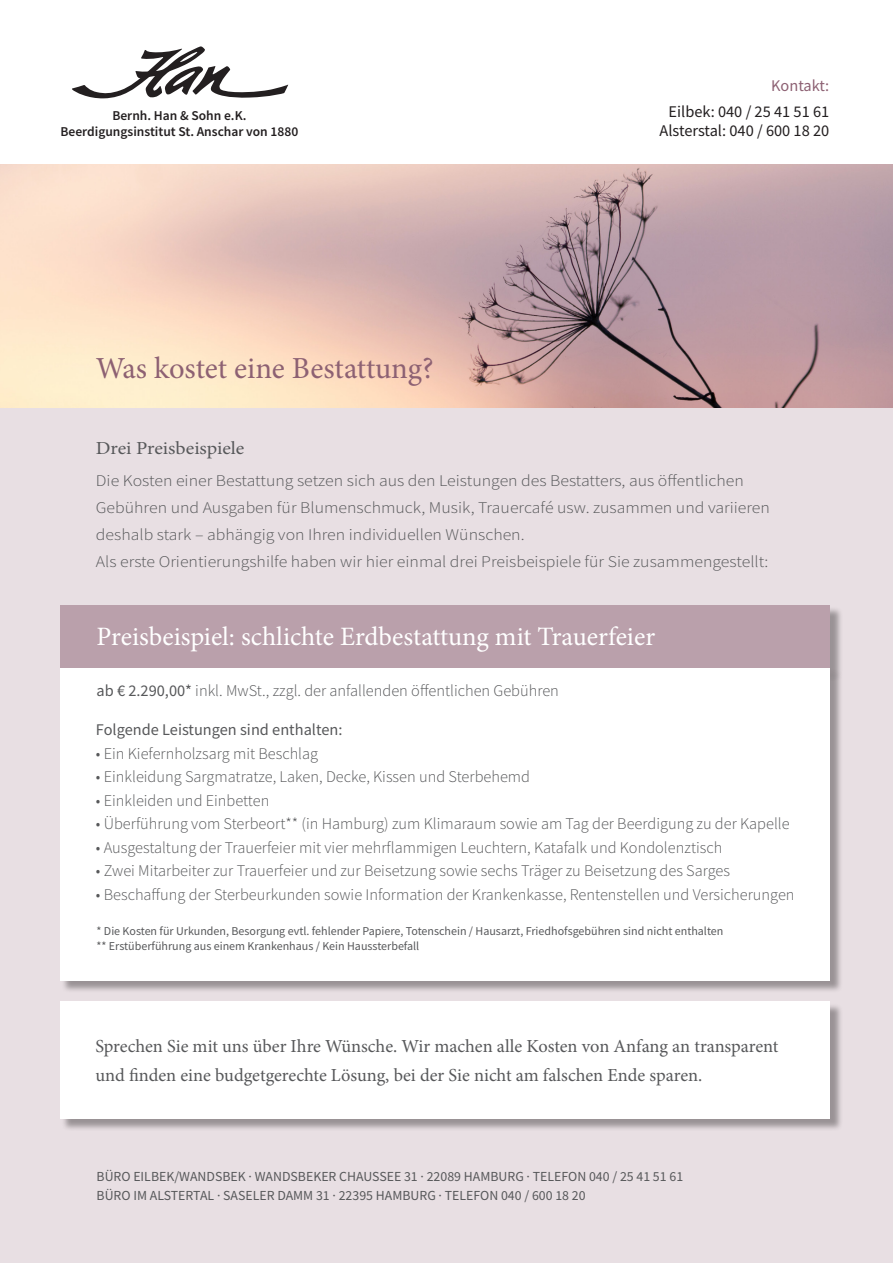
<style>
.page{position:relative;width:893px;height:1263px;background:#fff}
.page>*{position:absolute;margin:0;border:0;box-sizing:border-box;transform-origin:0 0}
.Headline_dunkel{font:30.6px "Minion Pro";letter-spacing:-.005em;color:#8d6173}
.Headline_dunkel-2{font:26.55px "Minion Pro";color:#fff}
.Subline_dunkel{font:18.3px/29.5px "Minion Pro";letter-spacing:-.005em;color:#57585a}
.Subline_dunkel-2{font:18.3px "Minion Pro";letter-spacing:-.005em;color:#57585a;scale:1.09 1}
.Fließtext_grau{font:300 16.35px "Source Sans Pro";color:#57585a}
.Subline_dunkel-3{font:300 16.35px/27px "Source Sans Pro";color:#57585a;scale:1.09 1}
.Telefon_oben{font:16.35px "Source Sans Pro";color:#231f20}
.Fließtext_grau-2{font:16.35px "Source Sans Pro";color:#57585a}
.Telefon_oben-2{font:16.35px "Source Sans Pro";letter-spacing:-.005em;color:#8d6173}
.Kontakt_Impressum{font:13.8px "Source Sans Pro";color:#57585a}
.t1{font:600 13.5px "Source Sans Pro";color:#231f20}
.Fließtext_grau-3{font:12px "Source Sans Pro";color:#57585a}
.s1{font-weight:400}
</style>
<div class="page">
<div style="left:0;top:318px;width:893px;height:945px;background:#e8dfe3"></div>
<div style="left:60px;top:605px;width:770px;height:63px;background:#baa0ab"></div>
<div style="left:62px;top:669px;width:781px;height:324px;background:#231f20;opacity:.4"></div>
<div style="left:60px;top:668px;width:770px;height:312px;background:#fff"></div>
<img style="left:0;top:165px;width:893px;height:242px">
<svg style="left:72px;top:46px;width:216px;height:52px"></svg>
<div style="left:61px;top:1003px;width:782px;height:128px;background:#231f20;opacity:.4"></div>
<div style="left:60px;top:1001px;width:770px;height:118px;background:#fff"></div>
<p class="t1" style="left:112px;top:106px;width:136px">Bernh. Han &amp; Sohn e.K.</p>
<p class="t1" style="left:61px;top:123px;width:239px">Beerdigungsinstitut St. Anschar von 1880</p>
<p class="Headline_dunkel" style="left:96px;top:348px;width:339px">Was kostet eine Bestattung?</p>
<p class="Telefon_oben-2" style="left:771px;top:76px;width:60px">Kontakt:</p>
<p class="Telefon_oben" style="left:669px;top:101px;width:162px">Eilbek: 040 / 25 41 51 61</p>
<p class="Telefon_oben" style="left:659px;top:120px;width:171px">Alsterstal: 040 / 600 18 20</p>
<p class="Subline_dunkel-2" style="left:96px;top:436px;width:138px">Drei Preisbeispiele</p>
<p class="Subline_dunkel-3" style="left:96px;top:467px;width:620px">Die Kosten einer Bestattung setzen sich aus den Leistungen des Bestatters, aus öffentlichen Gebühren und Ausgaben für Blumenschmuck, Musik, Trauercafé usw. zusammen und variieren deshalb stark – abhängig von Ihren individuellen Wünschen.<br>Als erste Orientierungshilfe haben wir hier einmal drei Preisbeispiele für Sie zusammengestellt:</p>
<p class="Headline_dunkel-2" style="left:97px;top:618px;width:560px">Preisbeispiel: schlichte Erdbestattung mit Trauerfeier</p>
<p class="Fließtext_grau" style="left:97px;top:681px;width:464px"><span class="s1">ab € 2.290,00*</span> inkl. MwSt., zzgl. der anfallenden öffentlichen Gebühren</p>
<p class="Fließtext_grau-2" style="left:96px;top:719px;width:248px">Folgende Leistungen sind enthalten:</p>
<p class="Fließtext_grau" style="left:96px;top:743px;width:224px">• Ein Kiefernholzsarg mit Beschlag</p>
<p class="Fließtext_grau" style="left:96px;top:767px;width:436px">• Einkleidung Sargmatratze, Laken, Decke, Kissen und Sterbehemd</p>
<p class="Fließtext_grau" style="left:96px;top:790px;width:175px">• Einkleiden und Einbetten</p>
<p class="Fließtext_grau" style="left:96px;top:814px;width:695px">• Überführung vom Sterbeort** (in Hamburg) zum Klimaraum sowie am Tag der Beerdigung zu der Kapelle</p>
<p class="Fließtext_grau" style="left:96px;top:837px;width:628px">• Ausgestaltung der Trauerfeier mit vier mehrflammigen Leuchtern, Katafalk und Kondolenztisch</p>
<p class="Fließtext_grau" style="left:96px;top:861px;width:636px">• Zwei Mitarbeiter zur Trauerfeier und zur Beisetzung sowie sechs Träger zu Beisetzung des Sarges</p>
<p class="Fließtext_grau" style="left:96px;top:884px;width:700px">• Beschaffung der Sterbeurkunden sowie Information der Krankenkasse, Rentenstellen und Versicherungen</p>
<p class="Fließtext_grau-3" style="left:97px;top:924px;width:628px">* Die Kosten für Urkunden, Besorgung evtl. fehlender Papiere, Totenschein / Hausarzt, Friedhofsgebühren sind nicht enthalten</p>
<p class="Fließtext_grau-3" style="left:97px;top:938px;width:324px">** Erstüberführung aus einem Krankenhaus / Kein Haussterbefall</p>
<p class="Subline_dunkel" style="left:95px;top:1031px;width:685px">Sprechen Sie mit uns über Ihre Wünsche. Wir machen alle Kosten von Anfang an transparent und finden eine budgetgerechte Lösung, bei der Sie nicht am falschen Ende sparen.</p>
<p class="Kontakt_Impressum" style="left:97px;top:1168px;width:588px">BÜRO EILBEK/WANDSBEK · WANDSBEKER CHAUSSEE 31 · 22089 HAMBURG · TELEFON 040 / 25 41 51 61</p>
<p class="Kontakt_Impressum" style="left:97px;top:1187px;width:490px">BÜRO IM ALSTERTAL · SASELER DAMM 31 · 22395 HAMBURG · TELEFON 040 / 600 18 20</p>
</div>
